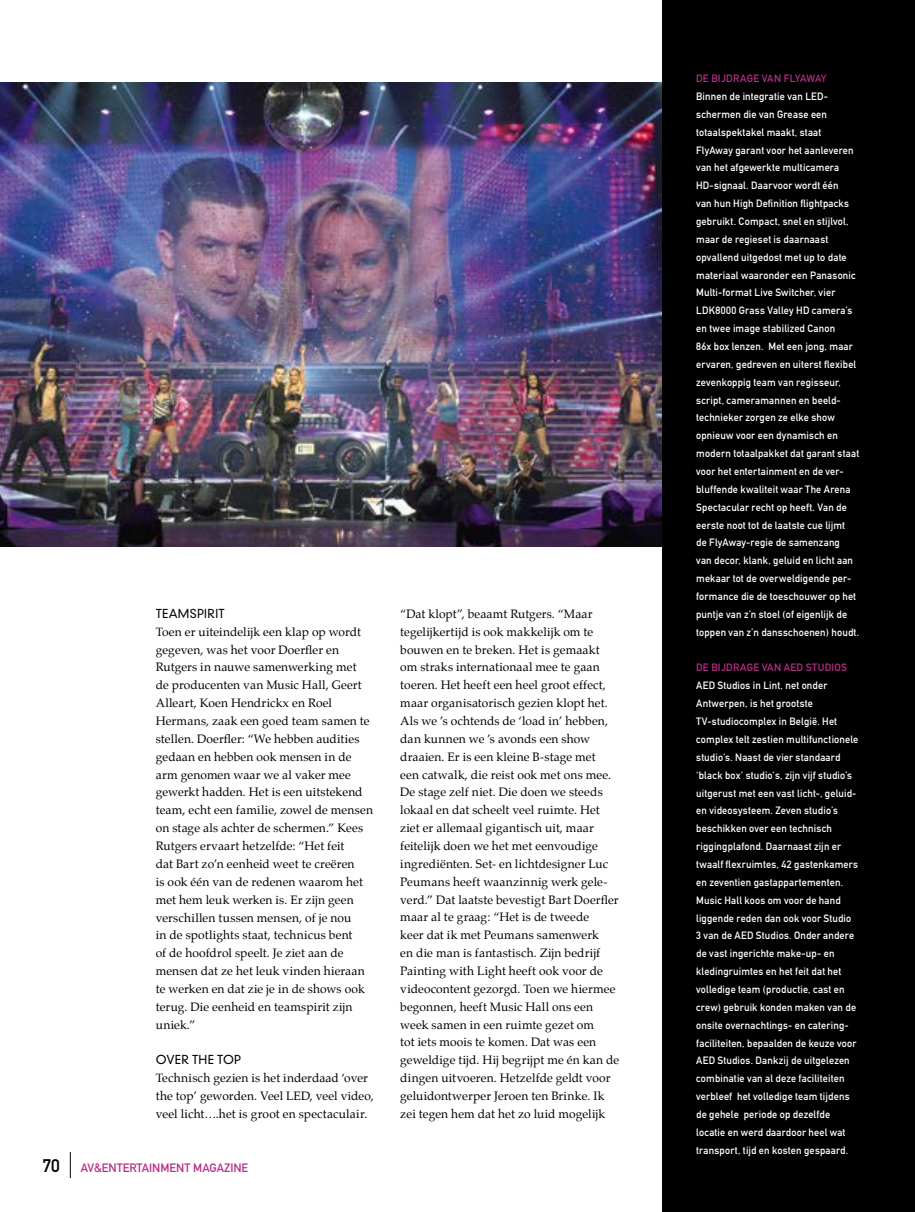
<style>
.page{position:relative;width:915px;height:1212px;background:#fff}
.page>*{position:absolute;margin:0;border:0;box-sizing:border-box;transform-origin:0 0}
.t1{font:12px/17.9px "Palatino";letter-spacing:.01em;color:#000}
.t2{font:12px "DIN Mittelschrift";color:#b82e88}
.t3{font:300 12px "DIN Neuzeit Grotesk";letter-spacing:.02em;color:#000}
.t4{font:10.5px/17.9px "DIN Mittelschrift";letter-spacing:.02em;color:#fff}
.t5{font:10.5px "DIN Mittelschrift";letter-spacing:.015em;color:#b82e88}
.s1{font-size:18px;color:#000}
</style>
<div class="page">
<img style="left:0;top:82px;width:661px;height:464px">
<div style="left:662px;top:0;width:252px;height:1212px;background:#000"></div>
<svg style="left:70px;top:1152px;width:1px;height:26px"></svg>
<p class="t3" style="left:156px;top:606px;width:70px">TEAMSPIRIT</p>
<p class="t1" style="left:156px;top:623px;width:219px">Toen er uiteindelijk een klap op wordt gegeven, was het voor Doerfler en Rutgers in nauwe samenwerking met<br>de producenten van Music Hall, Geert Alleart, Koen Hendrickx en Roel Hermans, zaak een goed team samen te stellen. Doerfler: “We hebben audities gedaan en hebben ook mensen in de arm genomen waar we al vaker mee gewerkt hadden. Het is een uitstekend team, echt een familie, zowel de mensen on stage als achter de schermen.” Kees Rutgers ervaart hetzelfde: “Het feit<br>dat Bart zo’n eenheid weet te creëren<br>is ook één van de redenen waarom het met hem leuk werken is. Er zijn geen verschillen tussen mensen, of je nou<br>in de spotlights staat, technicus bent<br>of de hoofdrol speelt. Je ziet aan de mensen dat ze het leuk vinden hieraan te werken en dat zie je in de shows ook terug. Die eenheid en teamspirit zijn uniek.”</p>
<p class="t3" style="left:156px;top:1053px;width:87px">OVER THE TOP</p>
<p class="t1" style="left:156px;top:1069px;width:219px">Technisch gezien is het inderdaad ‘over the top’ geworden. Veel LED, veel video, veel licht….het is groot en spectaculair.</p>
<p class="t2" style="left:43px;top:1161px;width:207px"><span class="s1">70</span> AV&amp;ENTERTAINMENT MAGAZINE</p>
<p class="t1" style="left:400px;top:605px;width:220px">“Dat klopt”, beaamt Rutgers. “Maar tegelijkertijd is ook makkelijk om te bouwen en te breken. Het is gemaakt om straks internationaal mee te gaan toeren. Het heeft een heel groot effect, maar organisatorisch gezien klopt het.<br>Als we ’s ochtends de ‘load in’ hebben, dan kunnen we ’s avonds een show draaien. Er is een kleine B-stage met<br>een catwalk, die reist ook met ons mee.<br>De stage zelf niet. Die doen we steeds lokaal en dat scheelt veel ruimte. Het ziet er allemaal gigantisch uit, maar feitelijk doen we het met eenvoudige ingrediënten. Set- en lichtdesigner Luc Peumans heeft waanzinnig werk gele&shy;verd.” Dat laatste bevestigt Bart Doerfler maar al te graag: “Het is de tweede<br>keer dat ik met Peumans samenwerk<br>en die man is fantastisch. Zijn bedrijf Painting with Light heeft ook voor de videocontent gezorgd. Toen we hiermee begonnen, heeft Music Hall ons een week samen in een ruimte gezet om<br>tot iets moois te komen. Dat was een geweldige tijd. Hij begrijpt me én kan de dingen uitvoeren. Hetzelfde geldt voor geluidontwerper Jeroen ten Brinke. Ik zei tegen hem dat het zo luid mogelijk</p>
<p class="t5" style="left:696px;top:72px;width:132px">DE BIJDRAGE VAN FLYAWAY</p>
<p class="t4" style="left:696px;top:87px;width:164px">Binnen de integratie van LED&shy;schermen die van Grease een totaalspektakel maakt, staat FlyAway garant voor het aanleveren van het afgewerkte multicamera HD-signaal. Daarvoor wordt één<br>van hun High Definition flightpacks gebruikt. Compact, snel en stijlvol, maar de regieset is daarnaast opvallend uitgedost met up to date materiaal waaronder een Panasonic Multi-format Live Switcher, vier LDK8000 Grass Valley HD camera’s en twee image stabilized Canon<br>86x box lenzen. Met een jong, maar ervaren, gedreven en uiterst flexibel zevenkoppig team van regisseur, script, cameramannen en beeld&shy;technieker zorgen ze elke show opnieuw voor een dynamisch en modern totaalpakket dat garant staat voor het entertainment en de ver&shy;bluffende kwaliteit waar The Arena Spectacular recht op heeft. Van de eerste noot tot de laatste cue lijmt<br>de FlyAway-regie de samenzang<br>van decor, klank, geluid en licht aan mekaar tot de overweldigende per&shy;formance die de toeschouwer op het puntje van z’n stoel (of eigenlijk de toppen van z’n dansschoenen) houdt.</p>
<p class="t5" style="left:696px;top:662px;width:152px">DE BIJDRAGE VAN AED STUDIOS</p>
<p class="t4" style="left:696px;top:677px;width:164px">AED Studios in Lint, net onder Antwerpen, is het grootste TV-studiocomplex in België. Het complex telt zestien multifunctionele studio’s. Naast de vier standaard ‘black box’ studio's, zijn vijf studio’s uitgerust met een vast licht-, geluid&shy;en videosysteem. Zeven studio’s beschikken over een technisch riggingplafond. Daarnaast zijn er twaalf flexruimtes, 42 gastenkamers en zeventien gastappartementen.<br>Music Hall koos om voor de hand liggende reden dan ook voor Studio 3 van de AED Studios. Onder andere de vast ingerichte make-up- en kledingruimtes en het feit dat het volledige team (productie, cast en crew) gebruik konden maken van de onsite overnachtings- en catering&shy;faciliteiten, bepaalden de keuze voor AED Studios. Dankzij de uitgelezen combinatie van al deze faciliteiten verbleef het volledige team tijdens de gehele periode op dezelfde locatie en werd daardoor heel wat transport, tijd en kosten gespaard.</p>
</div>
